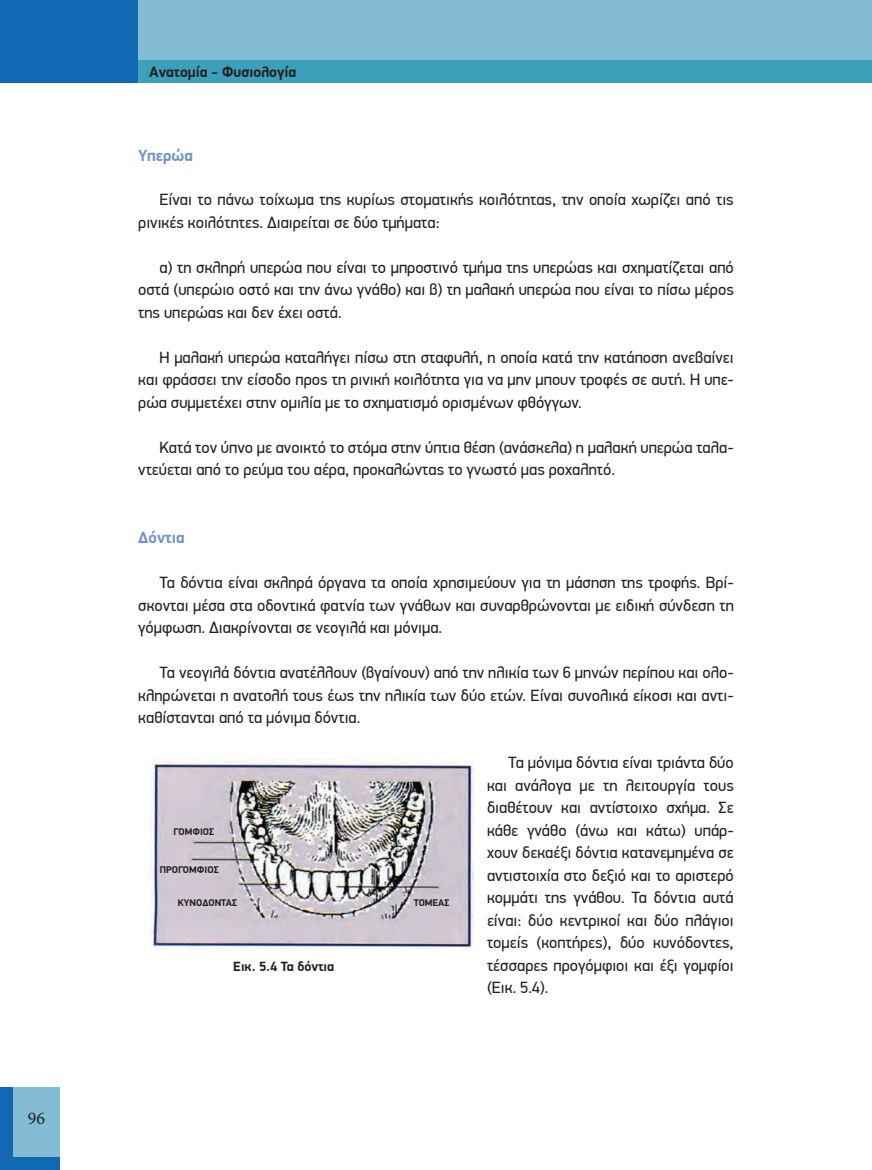
<style>
.page{position:relative;width:872px;height:1170px;background:#fff}
.page>*{position:absolute;margin:0;border:0;box-sizing:border-box;transform-origin:0 0}
.t1{font:18px "Minion Pro";color:#231f20}
.t2{font:16.35px/22.5px "PF Din Display Pro";color:#231f20;text-align:justify}
.t3{font:700 16.35px "PF Din Display Pro";color:#7093cc}
.t4{font:700 15px "PF Din Display Pro";color:#231f20}
.t5{font:700 13.5px "PF Din Display Pro";color:#231f20}
.t6{font:700 9.75px "PF Din Display Pro";color:#231f20}
</style>
<div class="page">
<div style="left:128px;top:26px;width:744px;height:57px;background:#3ba1bb"></div>
<div style="left:135px;top:0;width:737px;height:60px;background:#83bcd3"></div>
<div style="left:0;top:0;width:138px;height:83px;background:#1169b5"></div>
<div style="left:0;top:1086px;width:60px;height:83px;background:#1169b5"></div>
<div style="left:13px;top:1086px;width:47px;height:70px;background:#83bcd3"></div>
<img style="left:150px;top:759px;width:323px;height:189px">
<p class="t1" style="left:28px;top:1105px;width:19px">96</p>
<p class="t4" style="left:149px;top:63px;width:148px">Ανατομία - Φυσιολογία</p>
<p class="t3" style="left:138px;top:146px;width:56px">Υπερώα</p>
<p class="t2" style="left:138px;top:189px;width:597px;text-indent:21px">Είναι το πάνω τοίχωμα της κυρίως στοματικής κοιλότητας, την οποία χωρίζει από τις ρινικές κοιλότητες. Διαιρείται σε δύο τμήματα:</p>
<p class="t2" style="left:138px;top:256px;width:597px;text-indent:21px">α) τη σκληρή υπερώα που είναι το μπροστινό τμήμα της υπερώας και σχηματίζεται από οστά (υπερώιο οστό και την άνω γνάθο) και β) τη μαλακή υπερώα που είναι το πίσω μέρος της υπερώας και δεν έχει οστά.</p>
<p class="t2" style="left:138px;top:346px;width:597px;text-indent:21px">Η μαλακή υπερώα καταλήγει πίσω στη σταφυλή, η οποία κατά την κατάποση ανεβαίνει και φράσσει την είσοδο προς τη ρινική κοιλότητα για να μην μπουν τροφές σε αυτή. Η υπε&shy;ρώα συμμετέχει στην ομιλία με το σχηματισμό ορισμένων φθόγγων.</p>
<p class="t2" style="left:138px;top:436px;width:597px;text-indent:21px">Κατά τον ύπνο με ανοικτό το στόμα στην ύπτια θέση (ανάσκελα) η μαλακή υπερώα ταλα&shy;ντεύεται από το ρεύμα του αέρα, προκαλώντας το γνωστό μας ροχαλητό.</p>
<p class="t3" style="left:138px;top:527px;width:48px">Δόντια</p>
<p class="t2" style="left:138px;top:571px;width:597px;text-indent:21px">Τα δόντια είναι σκληρά όργανα τα οποία χρησιμεύουν για τη μάσηση της τροφής. Βρί&shy;σκονται μέσα στα οδοντικά φατνία των γνάθων και συναρθρώνονται με ειδική σύνδεση τη γόμφωση. Διακρίνονται σε νεογιλά και μόνιμα.</p>
<p class="t2" style="left:138px;top:661px;width:597px;text-indent:21px">Τα νεογιλά δόντια ανατέλλουν (βγαίνουν) από την ηλικία των 6 μηνών περίπου και ολο&shy;κληρώνεται η ανατολή τους έως την ηλικία των δύο ετών. Είναι συνολικά είκοσι και αντι&shy;καθίστανται από τα μόνιμα δόντια.</p>
<p class="t2" style="left:487px;top:751px;width:248px;text-indent:21px">Τα μόνιμα δόντια είναι τριάντα δύο και ανάλογα με τη λειτουργία τους διαθέτουν και αντίστοιχο σχήμα. Σε κάθε γνάθο (άνω και κάτω) υπάρ&shy;χουν δεκαέξι δόντια κατανεμημένα σε αντιστοιχία στο δεξιό και το αριστερό κομμάτι της γνάθου. Τα δόντια αυτά είναι: δύο κεντρικοί και δύο πλάγιοι τομείς (κοπτήρες), δύο κυνόδοντες, τέσσαρες προγόμφιοι και έξι γομφίοι (Εικ. 5.4).</p>
<p class="t6" style="left:173px;top:825px;width:42px">ΓΟΜΦΙΟΣ</p>
<p class="t6" style="left:160px;top:863px;width:60px">ΠΡΟΓΟΜΦΙΟΣ</p>
<p class="t6" style="left:178px;top:896px;width:61px">ΚΥΝΟΔΟΝΤΑΣ</p>
<p class="t6" style="left:414px;top:896px;width:37px">ΤΟΜΕΑΣ</p>
<p class="t5" style="left:233px;top:957px;width:103px">Εικ. 5.4 Τα δόντια</p>
</div>
